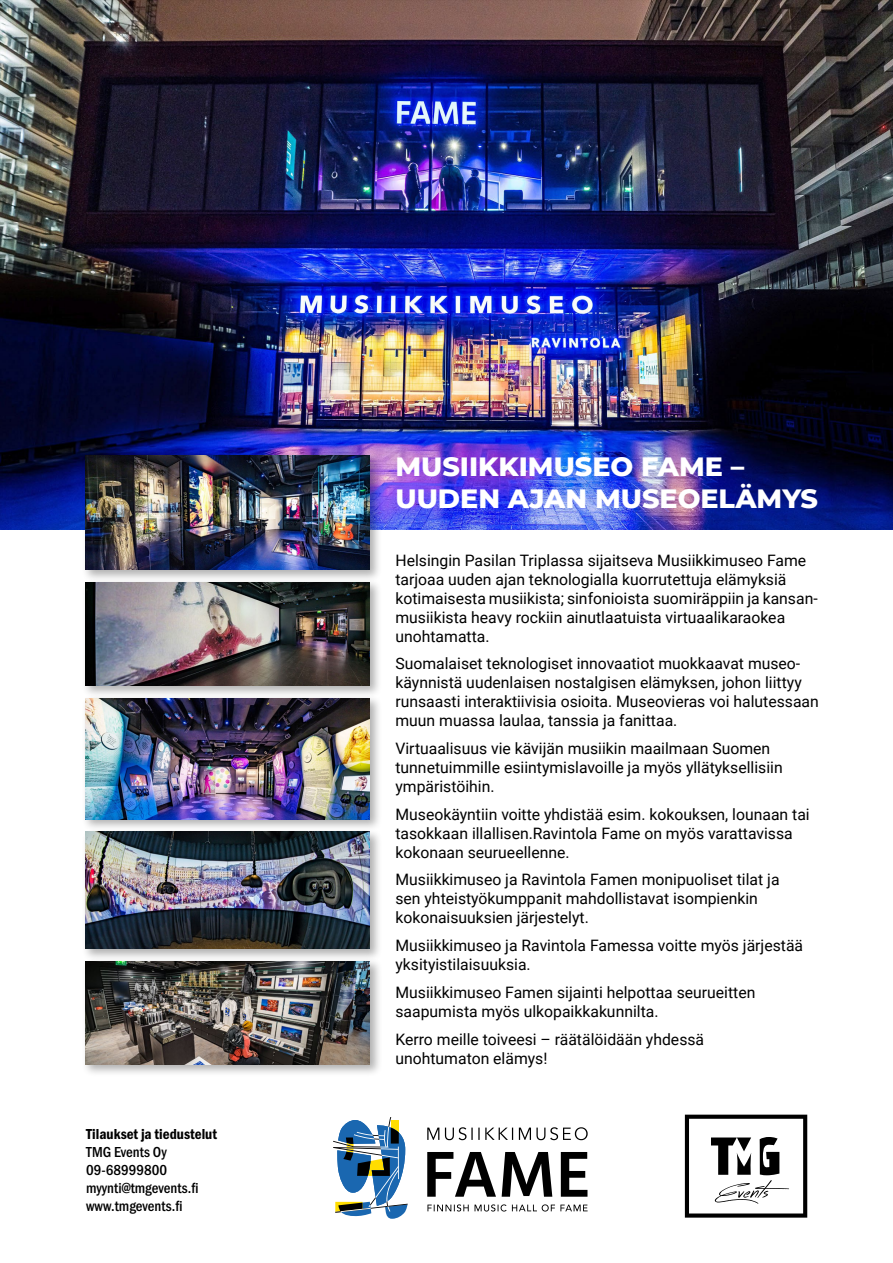
<style>
.page{position:relative;width:893px;height:1263px;background:#fff}
.page>*{position:absolute;margin:0;border:0;box-sizing:border-box;transform-origin:0 0}
.t1{font:800 27px/32.4px "Montserrat";color:#fff}
.t2{font:15.75px/18.9px "Roboto";color:#000}
.t3{font:500 15px/18px "Franklin Gothic URW Con";color:#000}
.t4{font:15px "Franklin Gothic URW Con Dem";color:#000}
</style>
<div class="page">
<img style="left:0;top:0;width:893px;height:529px">
<svg style="left:685px;top:1115px;width:122px;height:102px"></svg>
<svg style="left:427px;top:1152px;width:160px;height:45px"></svg>
<svg style="left:427px;top:1204px;width:161px;height:7px"></svg>
<svg style="left:427px;top:1127px;width:161px;height:13px"></svg>
<svg style="left:333px;top:1117px;width:75px;height:102px"></svg>
<div style="left:82px;top:451px;width:300px;height:132px;background:#000;opacity:.31"></div>
<img style="left:85px;top:455px;width:284px;height:115px">
<div style="left:81px;top:578px;width:301px;height:120px;background:#000;opacity:.31"></div>
<img style="left:85px;top:582px;width:284px;height:104px">
<div style="left:82px;top:694px;width:300px;height:138px;background:#000;opacity:.31"></div>
<img style="left:85px;top:698px;width:285px;height:121px">
<div style="left:82px;top:828px;width:300px;height:133px;background:#000;opacity:.31"></div>
<img style="left:85px;top:832px;width:285px;height:117px">
<div style="left:82px;top:957px;width:300px;height:120px;background:#000;opacity:.31"></div>
<img style="left:85px;top:961px;width:285px;height:103px">
<p class="t4" style="left:86px;top:1124px;width:132px">Tilaukset ja tiedustelut</p>
<p class="t3" style="left:86px;top:1142px;width:114px">TMG Events Oy<br>09-68999800 myynti@tmgevents.fi www.tmgevents.fi</p>
<h1 class="t1" style="left:395px;top:448px;width:424px">MUSIIKKIMUSEO FAME –<br>UUDEN AJAN MUSEOELÄMYS</h1>
<p class="t2" style="left:395px;top:550px;width:424px">Helsingin Pasilan Triplassa sijaitseva Musiikkimuseo Fame tarjoaa uuden ajan teknologialla kuorrutettuja elämyksiä kotimaisesta musiikista; sinfonioista suomiräppiin ja kansan&shy;musiikista heavy rockiin ainutlaatuista virtuaalikaraokea unohtamatta.</p>
<p class="t2" style="left:395px;top:654px;width:425px">Suomalaiset teknologiset innovaatiot muokkaavat museo&shy;käynnistä uudenlaisen nostalgisen elämyksen, johon liittyy runsaasti interaktiivisia osioita. Museovieras voi halutessaan muun muassa laulaa, tanssia ja fanittaa.</p>
<p class="t2" style="left:395px;top:738px;width:389px">Virtuaalisuus vie kävijän musiikin maailmaan Suomen tunnetuimmille esiintymislavoille ja myös yllätyksellisiin ympäristöihin.</p>
<p class="t2" style="left:395px;top:804px;width:416px">Museokäyntiin voitte yhdistää esim. kokouksen, lounaan tai tasokkaan illallisen.Ravintola Fame on myös varattavissa kokonaan seurueellenne.</p>
<p class="t2" style="left:395px;top:870px;width:386px">Musiikkimuseo ja Ravintola Famen monipuoliset tilat ja sen yhteistyökumppanit mahdollistavat isompienkin kokonaisuuksien järjestelyt.</p>
<p class="t2" style="left:395px;top:935px;width:409px">Musiikkimuseo ja Ravintola Famessa voitte myös järjestää yksityistilaisuuksia.</p>
<p class="t2" style="left:395px;top:982px;width:361px">Musiikkimuseo Famen sijainti helpottaa seurueitten saapumista myös ulkopaikkakunnilta.</p>
<p class="t2" style="left:395px;top:1029px;width:310px">Kerro meille toiveesi – räätälöidään yhdessä unohtumaton elämys!</p>
</div>
